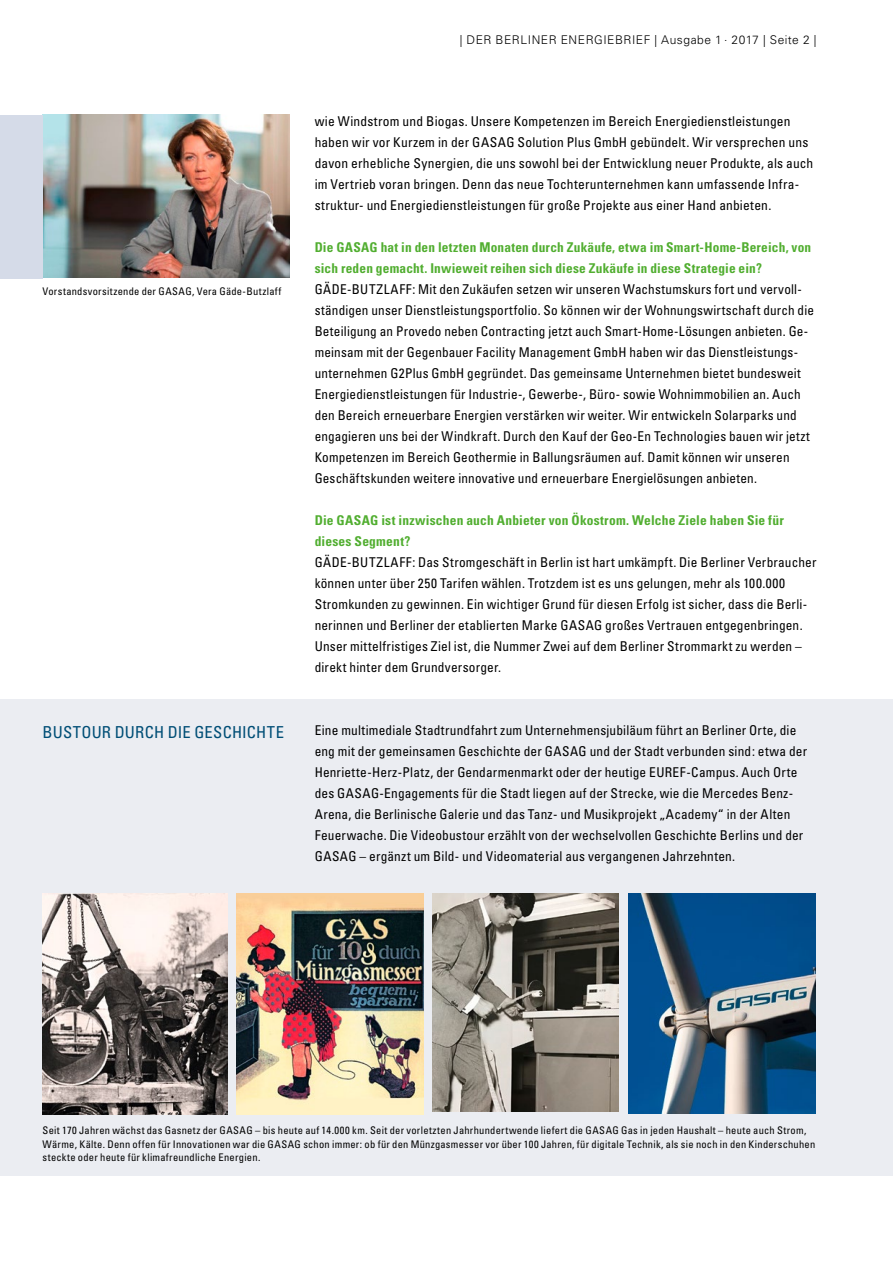
<style>
.page{position:relative;width:893px;height:1263px;background:#fff}
.page>*{position:absolute;margin:0;border:0;box-sizing:border-box;transform-origin:0 0}
.t1{font:condensed 16.5px "Univers";color:#004e76}
.t2{font:condensed 13.5px/21px "Univers";letter-spacing:.01em;color:#000}
.t3{font:700 condensed 13.5px/21px "Univers";letter-spacing:.015em;color:#51ae30}
.t4{font:300 12px "Univers";letter-spacing:.045em;color:#000}
.t5{font:condensed 10.5px/13.5px "Univers";letter-spacing:.02em;color:#000}
</style>
<div class="page">
<div style="left:0;top:699px;width:893px;height:477px;background:#ebedf2"></div>
<img style="left:43px;top:893px;width:184px;height:221px">
<img style="left:236px;top:893px;width:187px;height:221px">
<img style="left:433px;top:893px;width:186px;height:218px">
<img style="left:628px;top:893px;width:187px;height:220px">
<img style="left:43px;top:115px;width:246px;height:163px">
<div style="left:0;top:116px;width:43px;height:163px;background:#d5dbe8"></div>
<p class="t5" style="left:43px;top:284px;width:240px">Vorstandsvorsitzende der GASAG, Vera Gäde-Butzlaff</p>
<p class="t1" style="left:43px;top:722px;width:21px">Bustour</p>
<p class="t1" style="left:115px;top:722px;width:11px">durch</p>
<p class="t1" style="left:168px;top:722px;width:47px">die Geschichte</p>
<p class="t4" style="left:460px;top:32px;width:358px">| DER BERLINER ENERGIEBRIEF | AUSGABE 1 . 2017 | SEITE 2 |</p>
<p class="t2" style="left:315px;top:111px;width:500px">wie Windstrom und Biogas. Unsere Kompetenzen im Bereich Energiedienstleistungen haben wir vor Kurzem in der GASAG Solution Plus GmbH gebündelt. Wir versprechen uns davon erhebliche Synergien, die uns sowohl bei der Entwicklung neuer Produkte, als auch im Vertrieb voran bringen. Denn das neue Tochterunternehmen kann umfassende Infra&shy;struktur- und Energiedienstleistungen für große Projekte aus einer Hand anbieten.</p>
<p class="t3" style="left:315px;top:237px;width:498px">Die GASAG hat in den letzten Monaten durch Zukäufe, etwa im Smart-Home-Bereich, von sich reden gemacht. Inwieweit reihen sich diese Zukäufe in diese Strategie ein?</p>
<p class="t2" style="left:315px;top:279px;width:501px">Gäde-Butzlaff: Mit den Zukäufen setzen wir unseren Wachstumskurs fort und vervoll&shy;ständigen unser Dienstleistungsportfolio. So können wir der Wohnungswirtschaft durch die Beteiligung an Provedo neben Contracting jetzt auch Smart-Home-Lösungen anbieten. Ge&shy;meinsam mit der Gegenbauer Facility Management GmbH haben wir das Dienstleistungs&shy;unternehmen G2Plus GmbH gegründet. Das gemeinsame Unternehmen bietet bundesweit Energiedienstleistungen für Industrie-, Gewerbe-, Büro- sowie Wohnimmobilien an. Auch den Bereich erneuerbare Energien verstärken wir weiter. Wir entwickeln Solarparks und engagieren uns bei der Windkraft. Durch den Kauf der Geo-En Technologies bauen wir jetzt Kompetenzen im Bereich Geothermie in Ballungsräumen auf. Damit können wir unseren Geschäftskunden weitere innovative und erneuerbare Energielösungen anbieten.</p>
<p class="t3" style="left:315px;top:510px;width:471px">Die GASAG ist inzwischen auch Anbieter von Ökostrom. Welche Ziele haben Sie für dieses Segment?</p>
<p class="t2" style="left:315px;top:552px;width:503px">Gäde-Butzlaff: Das Stromgeschäft in Berlin ist hart umkämpft. Die Berliner Verbraucher können unter über 250 Tarifen wählen. Trotzdem ist es uns gelungen, mehr als 100.000<br>Stromkunden zu gewinnen. Ein wichtiger Grund für diesen Erfolg ist sicher, dass die Berli&shy;nerinnen und Berliner der etablierten Marke GASAG großes Vertrauen entgegenbringen.<br>Unser mittelfristiges Ziel ist, die Nummer Zwei auf dem Berliner Strommarkt zu werden – direkt hinter dem Grundversorger.</p>
<p class="t2" style="left:315px;top:720px;width:494px">Eine multimediale Stadtrundfahrt zum Unternehmensjubiläum führt an Berliner Orte, die eng mit der gemeinsamen Geschichte der GASAG und der Stadt verbunden sind: etwa der Henriette-Herz-Platz, der Gendarmenmarkt oder der heutige EUREF-Campus. Auch Orte des GASAG-Engagements für die Stadt liegen auf der Strecke, wie die Mercedes Benz-Arena, die Berlinische Galerie und das Tanz- und Musikprojekt „Academy“ in der Alten Feuerwache. Die Videobustour erzählt von der wechselvollen Geschichte Berlins und der GASAG – ergänzt um Bild- und Videomaterial aus vergangenen Jahrzehnten.</p>
<p class="t5" style="left:43px;top:1123px;width:774px">Seit 170 Jahren wächst das Gasnetz der GASAG – bis heute auf 14.000 km. Seit der vorletzten Jahrhundertwende liefert die GASAG Gas in jeden Haushalt – heute auch Strom,<br>Wärme, Kälte. Denn offen für Innovationen war die GASAG schon immer: ob für den Münzgasmesser vor über 100 Jahren, für digitale Technik, als sie noch in den Kinderschuhen steckte oder heute für klimafreundliche Energien.</p>
</div>
